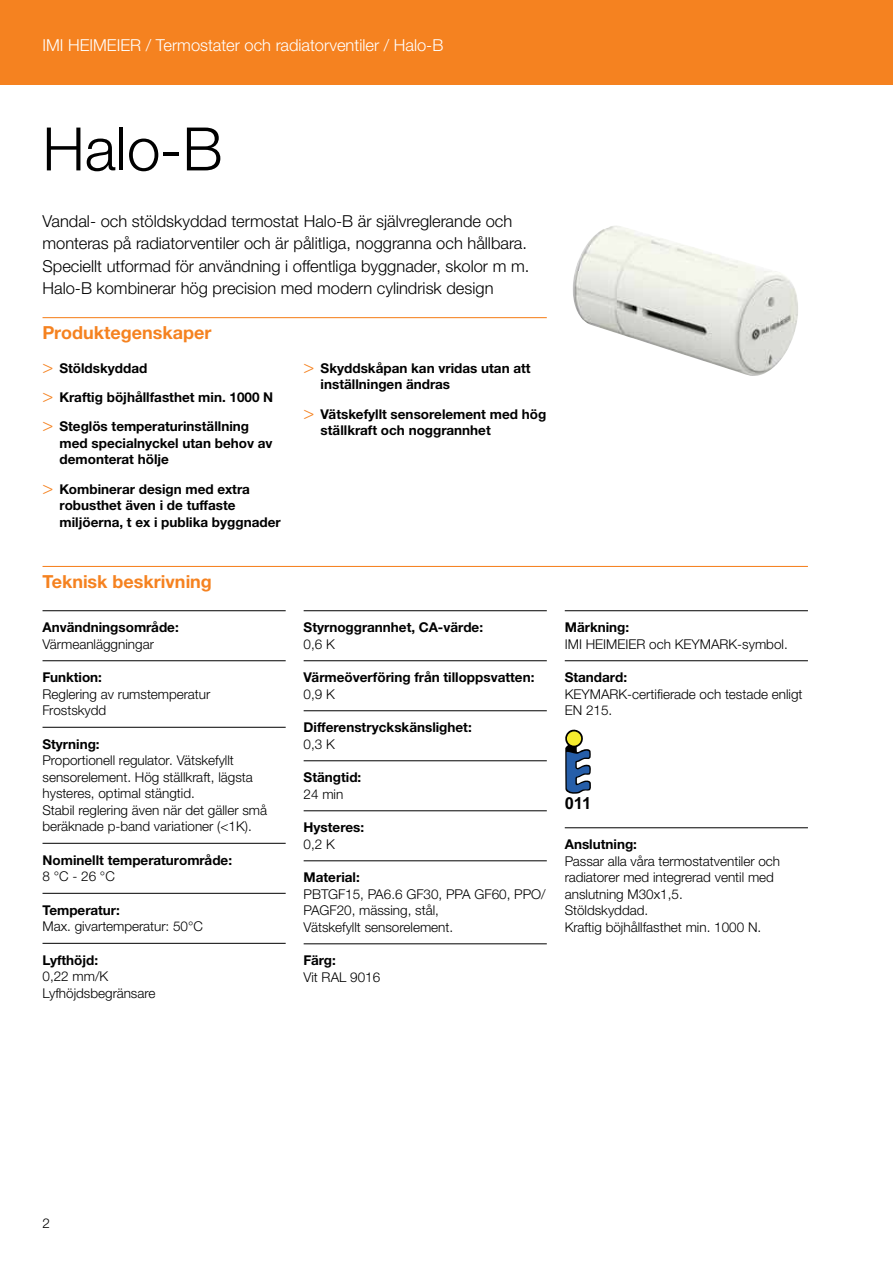
<style>
.page{position:relative;width:893px;height:1263px;background:#fff}
.page>*{position:absolute;margin:0;border:0;box-sizing:border-box;transform-origin:0 0}
.t1{font:300 60px "Helvetica Neue LTW1 G";color:#000}
.t2{font:700 18px "Helvetica Neue LTW1 G";color:#f58220}
.t3{font:300 16.5px/22.5px "Helvetica Neue LTW1 G";color:#000}
.t4{font:300 16.5px "Helvetica Neue LTW1 G";color:#fff}
.t5{font:700 16.5px "Arial";color:#000}
.t6{font:300 13.5px/16.5px "Helvetica Neue LTW1 G";color:#000}
.t7{font:700 13.5px/16.5px "Helvetica Neue LTW1 G";color:#000}
.s1{font-family:"Helvetica Neue LT Std";font-weight:300;font-size:18px;color:#f58220}
</style>
<div class="page">
<div style="left:0;top:0;width:893px;height:85px;background:#f58220"></div>
<hr style="left:43px;top:317px;width:504px;height:1px;background:#f58220">
<hr style="left:43px;top:566px;width:765px;height:1px;background:#f58220">
<hr style="left:43px;top:610px;width:243px;height:1px;background:#000">
<hr style="left:43px;top:660px;width:243px;height:1px;background:#000">
<hr style="left:43px;top:727px;width:243px;height:1px;background:#000">
<hr style="left:43px;top:843px;width:243px;height:1px;background:#000">
<hr style="left:43px;top:893px;width:243px;height:1px;background:#000">
<hr style="left:43px;top:943px;width:243px;height:1px;background:#000">
<hr style="left:304px;top:610px;width:243px;height:1px;background:#000">
<hr style="left:304px;top:660px;width:243px;height:1px;background:#000">
<hr style="left:304px;top:710px;width:243px;height:1px;background:#000">
<hr style="left:304px;top:760px;width:243px;height:1px;background:#000">
<hr style="left:304px;top:810px;width:243px;height:1px;background:#000">
<hr style="left:304px;top:860px;width:243px;height:1px;background:#000">
<hr style="left:304px;top:943px;width:243px;height:1px;background:#000">
<hr style="left:565px;top:610px;width:243px;height:1px;background:#000">
<hr style="left:565px;top:660px;width:243px;height:1px;background:#000">
<hr style="left:565px;top:827px;width:243px;height:1px;background:#000">
<img style="left:573px;top:226px;width:225px;height:150px">
<svg style="left:565px;top:730px;width:26px;height:64px"></svg>
<div style="left:567px;top:731px;width:14px;height:15px;background:#f6ec2e;border-radius:50%"></div>
<p class="t4" style="left:43px;top:35px;width:402px">IMI HEIMEIER / Termostater och radiatorventiler / Halo-B</p>
<h1 class="t1" style="left:43px;top:112px;width:182px">Halo-B</h1>
<p class="t3" style="left:43px;top:210px;width:488px">Vandal- och stöldskyddad termostat Halo-B är självreglerande och monteras på radiatorventiler och är pålitliga, noggranna och hållbara.<br>Speciellt utformad för användning i offentliga byggnader, skolor m m.<br>Halo-B kombinerar hög precision med modern cylindrisk design</p>
<h2 class="t2" style="left:43px;top:322px;width:170px">Produktegenskaper</h2>
<p class="t7" style="left:43px;top:353px;width:232px;line-height:29.2px"><span class="s1">&gt;</span> Stöldskyddad<br><span class="s1">&gt;</span> Kraftig böjhållfasthet min. 1000 N <span class="s1">&gt;</span> Steglös temperaturinställning</p>
<p class="t7" style="left:60px;top:435px;width:215px">med specialnyckel utan behov av demonterat hölje</p>
<p class="t7" style="left:60px;top:481px;width:223px;text-indent:-17px"><span class="s1">&gt;</span> Kombinerar design med extra robusthet även i de tuffaste miljöerna, t ex i publika byggnader</p>
<p class="t7" style="left:321px;top:360px;width:212px;text-indent:-17px"><span class="s1">&gt;</span> Skyddskåpan kan vridas utan att inställningen ändras</p>
<p class="t7" style="left:321px;top:406px;width:227px;text-indent:-17px"><span class="s1">&gt;</span> Vätskefyllt sensorelement med hög ställkraft och noggrannhet</p>
<h2 class="t2" style="left:43px;top:571px;width:171px">Teknisk beskrivning</h2>
<p class="t7" style="left:43px;top:619px;width:138px">Användningsområde:</p>
<p class="t6" style="left:43px;top:636px;width:113px">Värmeanläggningar</p>
<p class="t7" style="left:43px;top:669px;width:61px">Funktion:</p>
<p class="t6" style="left:43px;top:686px;width:169px">Reglering av rumstemperatur<br>Frostskydd</p>
<p class="t7" style="left:43px;top:736px;width:59px">Styrning:</p>
<p class="t6" style="left:43px;top:752px;width:226px">Proportionell regulator. Vätskefyllt sensorelement. Hög ställkraft, lägsta hysteres, optimal stängtid.<br>Stabil reglering även när det gäller små beräknade p-band variationer (&lt;1K).</p>
<p class="t7" style="left:43px;top:852px;width:191px">Nominellt temperaturområde:</p>
<p class="t6" style="left:43px;top:868px;width:74px">8 °C - 26 °C</p>
<p class="t7" style="left:43px;top:902px;width:79px">Temperatur:</p>
<p class="t6" style="left:43px;top:918px;width:162px">Max. givartemperatur: 50°C</p>
<p class="t7" style="left:43px;top:952px;width:57px">Lyfthöjd:</p>
<p class="t6" style="left:43px;top:968px;width:114px">0,22 mm/K<br>Lyfhöjdsbegränsare</p>
<p class="t7" style="left:304px;top:619px;width:181px">Styrnoggrannhet, CA-värde:</p>
<p class="t6" style="left:304px;top:636px;width:33px">0,6 K</p>
<p class="t7" style="left:304px;top:669px;width:232px">Värmeöverföring från tilloppsvatten:</p>
<p class="t6" style="left:304px;top:686px;width:33px">0,9 K</p>
<p class="t7" style="left:304px;top:719px;width:170px">Differenstryckskänslighet:</p>
<p class="t6" style="left:304px;top:736px;width:33px">0,3 K</p>
<p class="t7" style="left:304px;top:769px;width:59px">Stängtid:</p>
<p class="t6" style="left:304px;top:786px;width:41px">24 min</p>
<p class="t7" style="left:304px;top:819px;width:62px">Hysteres:</p>
<p class="t6" style="left:304px;top:836px;width:33px">0,2 K</p>
<p class="t7" style="left:304px;top:869px;width:58px">Material:</p>
<p class="t6" style="left:304px;top:886px;width:244px">PBTGF15, PA6.6 GF30, PPA GF60, PPO/<br>PAGF20, mässing, stål,<br>Vätskefyllt sensorelement.</p>
<p class="t7" style="left:304px;top:952px;width:34px">Färg:</p>
<p class="t6" style="left:304px;top:969px;width:78px">Vit RAL 9016</p>
<p class="t7" style="left:565px;top:619px;width:66px">Märkning:</p>
<p class="t6" style="left:565px;top:636px;width:225px">IMI HEIMEIER och KEYMARK-symbol.</p>
<p class="t7" style="left:565px;top:669px;width:64px">Standard:</p>
<p class="t6" style="left:565px;top:686px;width:239px">KEYMARK-certifierade och testade enligt<br>EN 215.</p>
<p class="t5" style="left:565px;top:792px;width:28px">011</p>
<p class="t7" style="left:565px;top:836px;width:74px">Anslutning:</p>
<p class="t6" style="left:565px;top:853px;width:217px">Passar alla våra termostatventiler och radiatorer med integrerad ventil med anslutning M30x1,5.<br>Stöldskyddad.<br>Kraftig böjhållfasthet min. 1000 N.</p>
<p class="t6" style="left:43px;top:1215px;width:9px">2</p>
</div>
